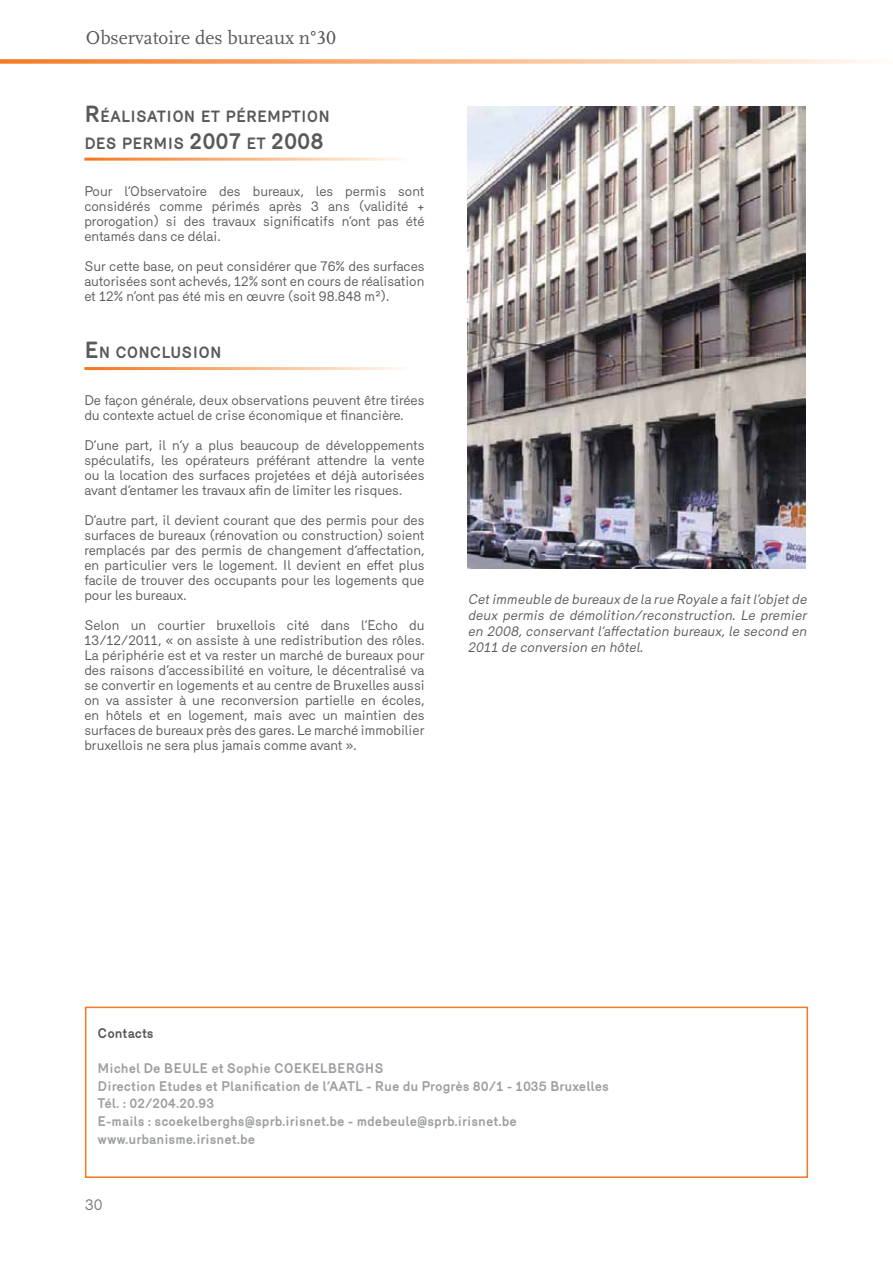
<style>
.page{position:relative;width:893px;height:1263px;background:#fff}
.page>*{position:absolute;margin:0;border:0;box-sizing:border-box;transform-origin:0 0}
.t1{font:19.5px "Scala LF";color:#58595b}
.t2{font:700 15.75px/27px "Mercury";color:#58595b}
.t3{font:15px "Mercury";color:#77787b}
.t4{font:13.5px/15px "Mercury";color:#58595b;text-align:justify}
.t5{font:700 13.5px/17.7px "Mercury";color:#9d9fa2}
.t6{font:italic 13.5px/16.2px "Mercury";color:#58595b;text-align:justify}
.t7{font:700 13.5px "Mercury";letter-spacing:-.01em;color:#58595b}
.s1{font-size:22.5px}
</style>
<div class="page">
<svg style="left:0;top:59px;width:875px;height:5px"></svg>
<div style="left:85px;top:1007px;width:723px;height:171px;border:2px solid #f47721"></div>
<img style="left:468px;top:106px;width:337px;height:462px">
<h1 class="t1" style="left:86px;top:27px;width:252px">Observatoire des bureaux n°30</h1>
<p class="t2" style="left:84px;top:102px;width:247px"><span class="s1">R</span>ÉALISATION ET PÉREMPTION<br>DES PERMIS <span class="s1">2007</span> ET <span class="s1">2008</span></p>
<p class="t4" style="left:84px;top:184px;width:342px">Pour l’Observatoire des bureaux, les permis sont considérés comme périmés après 3 ans (validité + prorogation) si des travaux significatifs n’ont pas été entamés dans ce délai.</p>
<p class="t4" style="left:84px;top:259px;width:342px">Sur cette base, on peut considérer que 76% des surfaces autorisées sont achevés, 12% sont en cours de réalisation et 12% n’ont pas été mis en œuvre (soit 98.848 m²).</p>
<p class="t2" style="left:84px;top:339px;width:139px"><span class="s1">E</span>N CONCLUSION</p>
<p class="t4" style="left:84px;top:393px;width:342px">De façon générale, deux observations peuvent être tirées du contexte actuel de crise économique et financière.</p>
<p class="t4" style="left:84px;top:438px;width:342px">D’une part, il n’y a plus beaucoup de développements spéculatifs, les opérateurs préférant attendre la vente ou la location des surfaces projetées et déjà autorisées avant d’entamer les travaux afin de limiter les risques.</p>
<p class="t4" style="left:84px;top:513px;width:342px">D’autre part, il devient courant que des permis pour des surfaces de bureaux (rénovation ou construction) soient remplacés par des permis de changement d’affectation, en particulier vers le logement. Il devient en effet plus facile de trouver des occupants pour les logements que pour les bureaux.</p>
<p class="t4" style="left:84px;top:618px;width:342px">Selon un courtier bruxellois cité dans l’Echo du 13/12/2011, « on assiste à une redistribution des rôles.<br>La périphérie est et va rester un marché de bureaux pour des raisons d’accessibilité en voiture, le décentralisé va se convertir en logements et au centre de Bruxelles aussi on va assister à une reconversion partielle en écoles, en hôtels et en logement, mais avec un maintien des surfaces de bureaux près des gares. Le marché immobilier bruxellois ne sera plus jamais comme avant ».</p>
<p class="t6" style="left:468px;top:590px;width:343px">Cet immeuble de bureaux de la rue Royale a fait l’objet de deux permis de démolition/reconstruction. Le premier en 2008, conservant l’affectation bureaux, le second en 2011 de conversion en hôtel.</p>
<p class="t7" style="left:98px;top:1025px;width:58px">Contacts</p>
<p class="t5" style="left:98px;top:1059px;width:513px">Michel De BEULE et Sophie COEKELBERGHS<br>Direction Etudes et Planification de l’AATL - Rue du Progrès 80/1 - 1035 Bruxelles Tél. : 02/204.20.93<br>E-mails : scoekelberghs@sprb.irisnet.be - mdebeule@sprb.irisnet.be www.urbanisme.irisnet.be</p>
<p class="t3" style="left:85px;top:1196px;width:19px">30</p>
</div>
